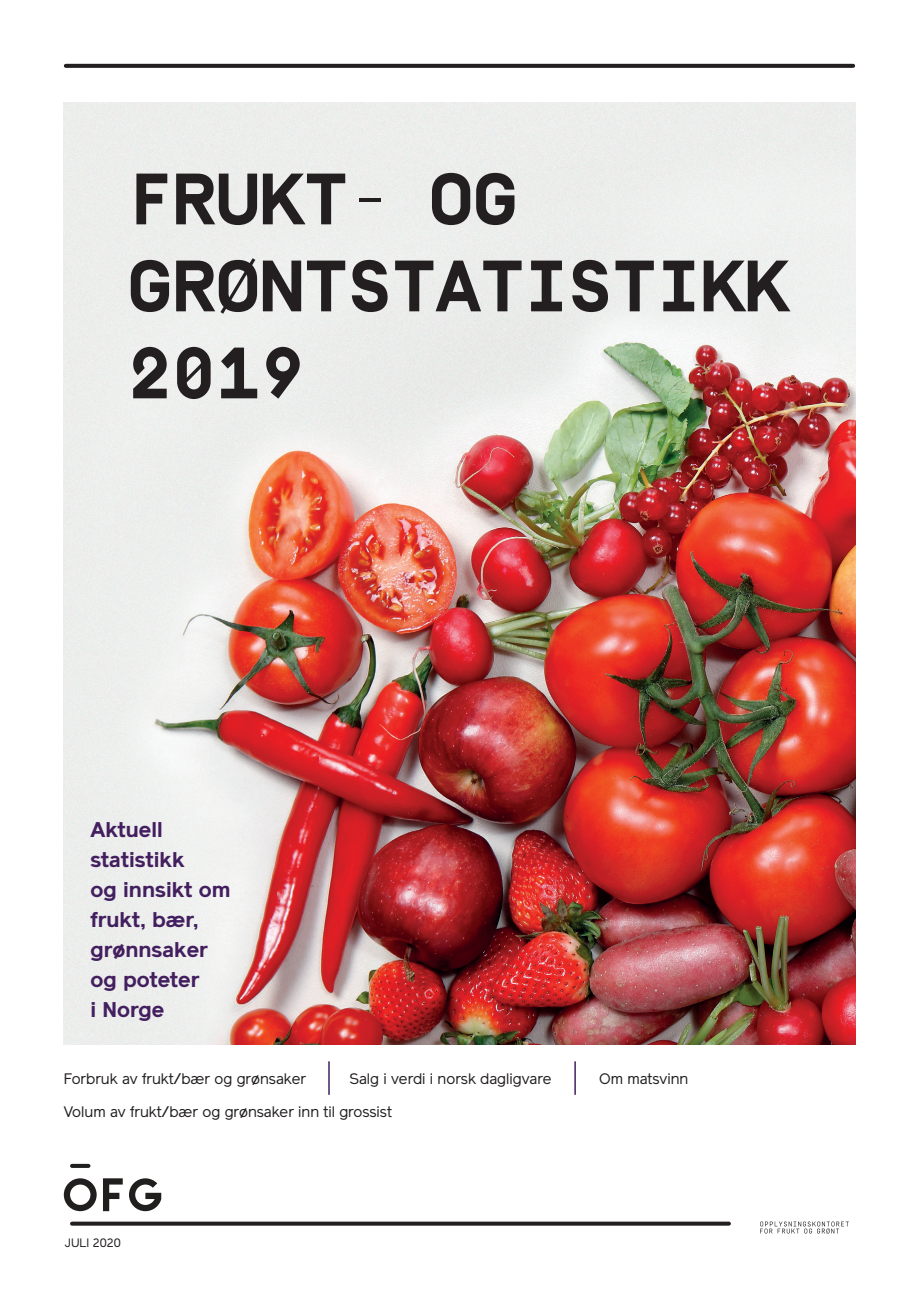
<style>
.page{position:relative;width:919px;height:1289px;background:#fff}
.page>*{position:absolute;margin:0;border:0;box-sizing:border-box;transform-origin:0 0}
.Overskrift_1{font:700 72.45px "Simplon Mono";color:#231f20}
.Overskrift_2{font:700 21px/30px "Reader";color:#431f5f}
.Ingress{font:15px "Reader";color:#231f20}
.Ingress-2{font:12px "Reader";color:#231f20}
</style>
<div class="page">
<img style="left:64px;top:102px;width:791px;height:942px">
<svg style="left:72px;top:1221px;width:656px;height:4px;background:#454142"></svg>
<svg style="left:70px;top:1163px;width:20px;height:4px"></svg>
<svg style="left:64px;top:1178px;width:33px;height:33px"></svg>
<svg style="left:103px;top:1178px;width:20px;height:33px"></svg>
<svg style="left:129px;top:1178px;width:32px;height:33px"></svg>
<svg style="left:760px;top:1221px;width:88px;height:12px"></svg>
<svg style="left:66px;top:64px;width:787px;height:4px;background:#2a2627"></svg>
<hr style="left:328px;top:1061px;width:2px;height:33px;background:#431f5f">
<hr style="left:574px;top:1061px;width:2px;height:33px;background:#431f5f">
<p class="Overskrift_1" style="left:128px;top:160px;width:391px">FRUKT- OG</p>
<p class="Overskrift_1" style="left:128px;top:247px;width:662px">GRØNTSTATISTIKK</p>
<p class="Overskrift_1" style="left:128px;top:334px;width:178px">2019</p>
<p class="Overskrift_2" style="left:90px;top:814px;width:74px">Aktuell</p>
<p class="Overskrift_2" style="left:90px;top:844px;width:142px">statistikk<br>og innsikt om frukt, bær,</p>
<p class="Overskrift_2" style="left:90px;top:934px;width:119px">grønnsaker</p>
<p class="Overskrift_2" style="left:90px;top:964px;width:110px">og poteter</p>
<p class="Overskrift_2" style="left:90px;top:994px;width:75px">i Norge</p>
<p class="Ingress" style="left:64px;top:1069px;width:244px">Forbruk av frukt/bær og grønsaker</p>
<p class="Ingress" style="left:350px;top:1069px;width:203px">Salg i verdi i norsk dagligvare</p>
<p class="Ingress" style="left:599px;top:1069px;width:90px">Om matsvinn</p>
<p class="Ingress" style="left:64px;top:1102px;width:329px">Volum av frukt/bær og grønsaker inn til grossist</p>
<p class="Ingress-2" style="left:65px;top:1235px;width:58px">JULI 2020</p>
</div>
